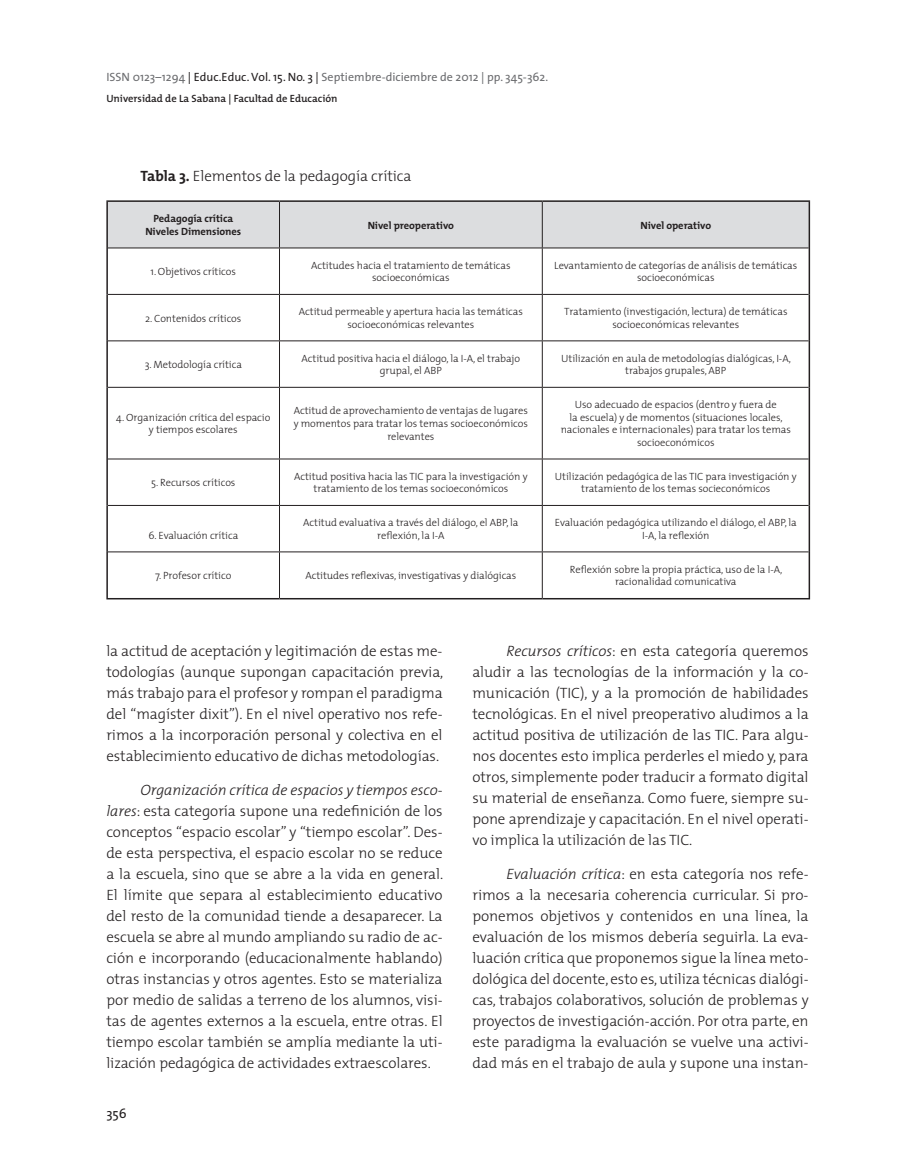
<style>
.page{position:relative;width:915px;height:1170px;background:#fff}
.page>*{position:absolute;margin:0;border:0;box-sizing:border-box;transform-origin:0 0}
.t1{font:300 15px/21px "The Mix";letter-spacing:-.005em;color:#231f20;text-align:justify}
.t2{font:13.5px "The Sans";color:#231f20}
.t3{font:12px "The Sans";color:#6c6d70}
.t4{font:300 10.5px/12.6px "The Mix";letter-spacing:-.005em;color:#231f20;text-align:center}
.t5{font:700 10.5px/12.6px "The Mix";letter-spacing:-.005em;color:#231f20;text-align:center}
.t6{font:600 10.5px "The Mix";color:#231f20}
.s1{color:#231f20}
.s2{font-weight:700}
.s3{font-style:italic}
</style>
<div class="page">
<div style="left:108px;top:202px;width:700px;height:45px;background:#dcdddf"></div>
<hr style="left:106px;top:200px;width:173px;height:2px;background:#231f20">
<hr style="left:106px;top:202px;width:2px;height:46px;background:#231f20">
<hr style="left:279px;top:200px;width:263px;height:2px;background:#231f20">
<hr style="left:542px;top:200px;width:267px;height:2px;background:#231f20">
<hr style="left:808px;top:202px;width:1px;height:46px;background:#231f20">
<hr style="left:106px;top:248px;width:2px;height:46px;background:#231f20">
<hr style="left:808px;top:248px;width:1px;height:46px;background:#231f20">
<hr style="left:106px;top:294px;width:2px;height:47px;background:#231f20">
<hr style="left:808px;top:294px;width:1px;height:47px;background:#231f20">
<hr style="left:106px;top:341px;width:2px;height:46px;background:#231f20">
<hr style="left:808px;top:341px;width:1px;height:46px;background:#231f20">
<hr style="left:106px;top:387px;width:2px;height:72px;background:#231f20">
<hr style="left:808px;top:387px;width:1px;height:72px;background:#231f20">
<hr style="left:106px;top:459px;width:2px;height:46px;background:#231f20">
<hr style="left:808px;top:459px;width:1px;height:46px;background:#231f20">
<hr style="left:106px;top:505px;width:2px;height:47px;background:#231f20">
<hr style="left:808px;top:505px;width:1px;height:47px;background:#231f20">
<hr style="left:106px;top:552px;width:2px;height:46px;background:#231f20">
<hr style="left:808px;top:552px;width:1px;height:46px;background:#231f20">
<hr style="left:106px;top:598px;width:173px;height:1px;background:#231f20">
<hr style="left:279px;top:598px;width:263px;height:1px;background:#231f20">
<hr style="left:542px;top:598px;width:267px;height:1px;background:#231f20">
<hr style="left:279px;top:202px;width:1px;height:45px;background:#231f20">
<hr style="left:541px;top:202px;width:1px;height:45px;background:#231f20">
<hr style="left:108px;top:247px;width:171px;height:1px;background:#231f20">
<hr style="left:279px;top:247px;width:263px;height:1px;background:#231f20">
<hr style="left:279px;top:248px;width:1px;height:46px;background:#231f20">
<hr style="left:542px;top:247px;width:266px;height:1px;background:#231f20">
<hr style="left:541px;top:248px;width:1px;height:46px;background:#231f20">
<hr style="left:108px;top:294px;width:171px;height:1px;background:#231f20">
<hr style="left:279px;top:294px;width:263px;height:1px;background:#231f20">
<hr style="left:279px;top:295px;width:1px;height:45px;background:#231f20">
<hr style="left:542px;top:294px;width:266px;height:1px;background:#231f20">
<hr style="left:541px;top:295px;width:1px;height:45px;background:#231f20">
<hr style="left:108px;top:340px;width:171px;height:1px;background:#231f20">
<hr style="left:279px;top:340px;width:263px;height:1px;background:#231f20">
<hr style="left:279px;top:341px;width:1px;height:46px;background:#231f20">
<hr style="left:542px;top:340px;width:266px;height:1px;background:#231f20">
<hr style="left:541px;top:341px;width:1px;height:46px;background:#231f20">
<hr style="left:108px;top:387px;width:171px;height:1px;background:#231f20">
<hr style="left:279px;top:387px;width:263px;height:1px;background:#231f20">
<hr style="left:279px;top:387px;width:1px;height:71px;background:#231f20">
<hr style="left:542px;top:387px;width:266px;height:1px;background:#231f20">
<hr style="left:541px;top:387px;width:1px;height:71px;background:#231f20">
<hr style="left:108px;top:458px;width:171px;height:1px;background:#231f20">
<hr style="left:279px;top:458px;width:263px;height:1px;background:#231f20">
<hr style="left:279px;top:459px;width:1px;height:46px;background:#231f20">
<hr style="left:542px;top:458px;width:266px;height:1px;background:#231f20">
<hr style="left:541px;top:459px;width:1px;height:46px;background:#231f20">
<hr style="left:108px;top:505px;width:171px;height:1px;background:#231f20">
<hr style="left:279px;top:505px;width:263px;height:1px;background:#231f20">
<hr style="left:279px;top:506px;width:1px;height:45px;background:#231f20">
<hr style="left:542px;top:505px;width:266px;height:1px;background:#231f20">
<hr style="left:541px;top:506px;width:1px;height:45px;background:#231f20">
<hr style="left:108px;top:551px;width:171px;height:1px;background:#231f20">
<hr style="left:279px;top:551px;width:263px;height:1px;background:#231f20">
<hr style="left:279px;top:552px;width:1px;height:46px;background:#231f20">
<hr style="left:542px;top:551px;width:266px;height:1px;background:#231f20">
<hr style="left:541px;top:552px;width:1px;height:46px;background:#231f20">
<p class="t3" style="left:106px;top:67px;width:443px">ISSN 0123–1294 <span class="s1">| Educ.Educ. Vol. 15. No. 3 |</span> Septiembre-diciembre de 2012 | pp. 345-362.</p>
<p class="t6" style="left:106px;top:90px;width:232px">Universidad de La Sabana | Facultad de Educación</p>
<p class="t1" style="left:140px;top:165px;width:272px"><span class="s2">Tabla 3.</span> Elementos de la pedagogía crítica</p>
<p class="t5" style="left:145px;top:212px;width:97px">Pedagogía crítica<br>Niveles Dimensiones</p>
<p class="t5" style="left:367px;top:218px;width:88px">Nivel preoperativo</p>
<p class="t5" style="left:640px;top:218px;width:72px">Nivel operativo</p>
<p class="t4" style="left:150px;top:265px;width:87px">1. Objetivos críticos</p>
<p class="t4" style="left:311px;top:258px;width:201px">Actitudes hacia el tratamiento de temáticas socioeconómicas</p>
<p class="t4" style="left:554px;top:258px;width:244px">Levantamiento de categorías de análisis de temáticas socioeconómicas</p>
<p class="t4" style="left:145px;top:311px;width:98px">2. Contenidos críticos</p>
<p class="t4" style="left:299px;top:305px;width:225px">Actitud permeable y apertura hacia las temáticas socioeconómicas relevantes</p>
<p class="t4" style="left:564px;top:305px;width:225px">Tratamiento (investigación, lectura) de temáticas socioeconómicas relevantes</p>
<p class="t4" style="left:145px;top:358px;width:99px">3. Metodología crítica</p>
<p class="t4" style="left:301px;top:351px;width:220px">Actitud positiva hacia el diálogo, la I-A, el trabajo grupal, el ABP</p>
<p class="t4" style="left:561px;top:351px;width:231px">Utilización en aula de metodologías dialógicas, I-A, trabajos grupales, ABP</p>
<p class="t4" style="left:116px;top:410px;width:155px">4. Organización crítica del espacio y tiempos escolares</p>
<p class="t4" style="left:293px;top:404px;width:236px">Actitud de aprovechamiento de ventajas de lugares y momentos para tratar los temas socioeconómicos relevantes</p>
<p class="t4" style="left:560px;top:398px;width:231px">Uso adecuado de espacios (dentro y fuera de<br>la escuela) y de momentos (situaciones locales, nacionales e internacionales) para tratar los temas socioeconómicos</p>
<p class="t4" style="left:151px;top:476px;width:86px">5. Recursos críticos</p>
<p class="t4" style="left:294px;top:469px;width:235px">Actitud positiva hacia las TIC para la investigación y tratamiento de los temas socioeconómicos</p>
<p class="t4" style="left:554px;top:469px;width:243px">Utilización pedagógica de las TIC para investigación y tratamiento de los temas socieconómicos</p>
<p class="t4" style="left:148px;top:528px;width:91px">6. Evaluación crítica</p>
<p class="t4" style="left:303px;top:516px;width:217px">Actitud evaluativa a través del diálogo, el ABP, la reflexión, la I-A</p>
<p class="t4" style="left:554px;top:516px;width:243px">Evaluación pedagógica utilizando el diálogo, el ABP, la<br>I-A, la reflexión</p>
<p class="t4" style="left:155px;top:568px;width:78px">7. Profesor crítico</p>
<p class="t4" style="left:305px;top:568px;width:212px">Actitudes reflexivas, investigativas y dialógicas</p>
<p class="t4" style="left:569px;top:562px;width:214px">Reflexión sobre la propia práctica, uso de la I-A, racionalidad comunicativa</p>
<p class="t1" style="left:106px;top:640px;width:338px">la actitud de aceptación y legitimación de estas me&shy;todologías (aunque supongan capacitación previa, más trabajo para el profesor y rompan el paradigma del “magíster dixit”). En el nivel operativo nos refe&shy;rimos a la incorporación personal y colectiva en el establecimiento educativo de dichas metodologías.</p>
<p class="t1" style="left:106px;top:779px;width:338px;text-indent:34px"><span class="s3">Organización crítica de espacios y tiempos esco&shy;lares</span>: esta categoría supone una redefinición de los conceptos “espacio escolar” y “tiempo escolar”. Des&shy;de esta perspectiva, el espacio escolar no se reduce a la escuela, sino que se abre a la vida en general.<br>El límite que separa al establecimiento educativo del resto de la comunidad tiende a desaparecer. La escuela se abre al mundo ampliando su radio de ac&shy;ción e incorporando (educacionalmente hablando) otras instancias y otros agentes. Esto se materializa por medio de salidas a terreno de los alumnos, visi&shy;tas de agentes externos a la escuela, entre otras. El tiempo escolar también se amplía mediante la uti&shy;lización pedagógica de actividades extraescolares.</p>
<p class="t2" style="left:106px;top:1102px;width:22px">356</p>
<p class="t1" style="left:472px;top:640px;width:337px;text-indent:34px"><span class="s3">Recursos críticos</span>: en esta categoría queremos aludir a las tecnologías de la información y la co&shy;municación (TIC), y a la promoción de habilidades tecnológicas. En el nivel preoperativo aludimos a la actitud positiva de utilización de las TIC. Para algu&shy;nos docentes esto implica perderles el miedo y, para otros, simplemente poder traducir a formato digital su material de enseñanza. Como fuere, siempre su&shy;pone aprendizaje y capacitación. En el nivel operati&shy;vo implica la utilización de las TIC.</p>
<p class="t1" style="left:472px;top:863px;width:337px;text-indent:34px"><span class="s3">Evaluación crítica</span>: en esta categoría nos refe&shy;rimos a la necesaria coherencia curricular. Si pro&shy;ponemos objetivos y contenidos en una línea, la evaluación de los mismos debería seguirla. La eva&shy;luación crítica que proponemos sigue la línea meto&shy;dológica del docente, esto es, utiliza técnicas dialógi&shy;cas, trabajos colaborativos, solución de problemas y proyectos de investigación-acción. Por otra parte, en este paradigma la evaluación se vuelve una activi&shy;dad más en el trabajo de aula y supone una instan-</p>
</div>
